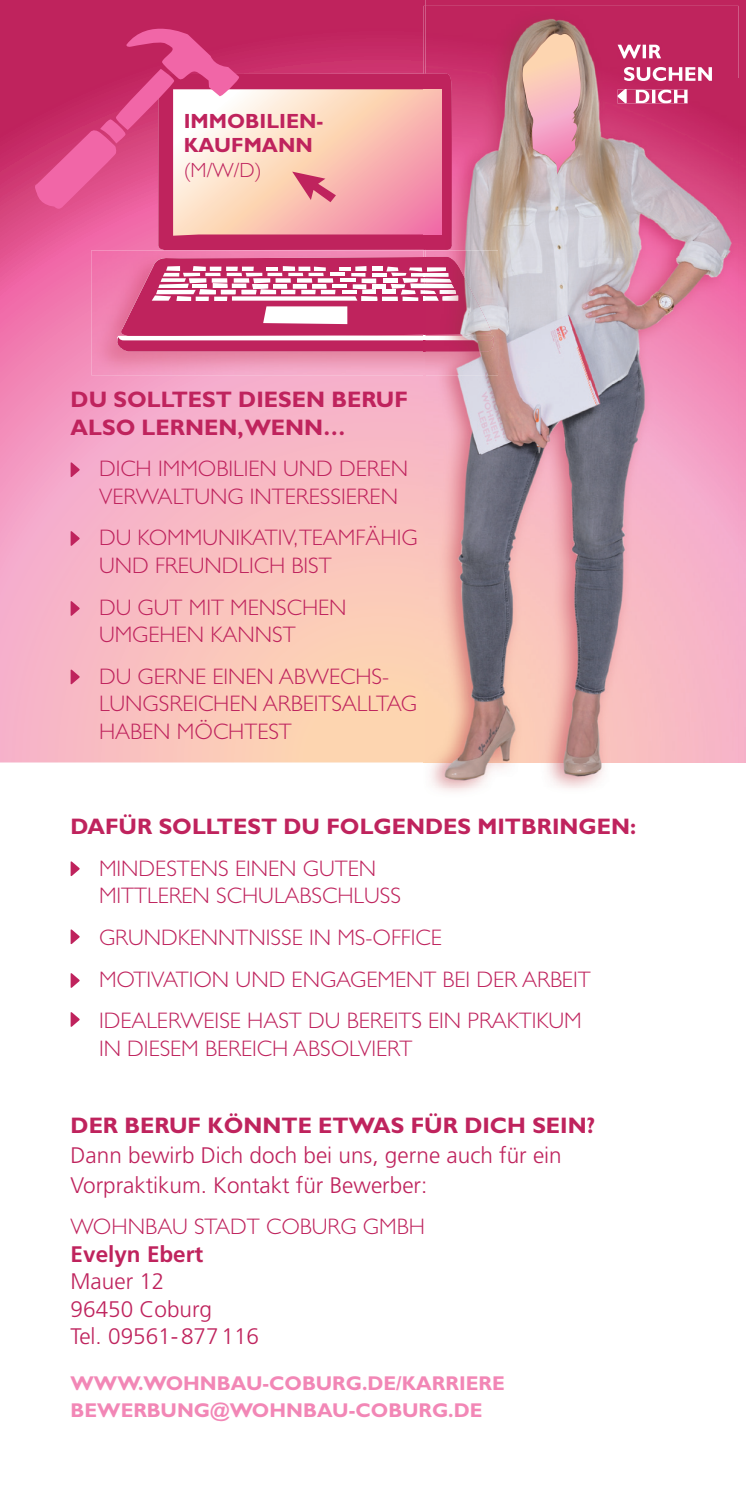
<style>
.page{position:relative;width:746px;height:1489px;background:#fff}
.page>*{position:absolute;margin:0;border:0;box-sizing:border-box;transform-origin:0 0}
.t1{font:300 22.5px/27.5px "Gill Sans";color:#bf235d}
.t2{font:300 22.5px/27.5px "Frutiger";color:#bf235d}
.t3{font:700 22.5px/27.5px "Gill Sans";color:#bf235d}
.t4{font:700 22.5px "Frutiger";color:#bf235d}
.t5{font:700 20.5px/24.8px "Gill Sans";color:#bf235d}
.t6{font:300 20.5px "Gill Sans";color:#bf235d}
.t7{font:700 20px/27.5px "Gill Sans";color:#f287b6}
</style>
<div class="page">
<svg style="left:0;top:0;width:425px;height:762px;background:#f3abb8"></svg>
<img style="left:91px;top:250px;width:332px;height:125px">
<div style="left:158px;top:236px;width:265px;height:14px;background:#bf235d"></div>
<svg style="left:71px;top:861px;width:9px;height:15px"></svg>
<svg style="left:71px;top:929px;width:9px;height:15px"></svg>
<svg style="left:71px;top:973px;width:9px;height:15px"></svg>
<svg style="left:71px;top:1012px;width:9px;height:15px"></svg>
<svg style="left:33px;top:16px;width:390px;height:220px;background:#e17694"></svg>
<img style="left:423px;top:6px;width:2px;height:68px">
<img style="left:423px;top:89px;width:2px;height:145px">
<img style="left:423px;top:351px;width:2px;height:411px">
<img style="left:737px;top:79px;width:8px;height:684px">
<img style="left:425px;top:0;width:320px;height:79px">
<img style="left:425px;top:6px;width:312px;height:782px">
<img style="left:425px;top:250px;width:72px;height:125px">
<svg style="left:113px;top:250px;width:382px;height:101px"></svg>
<img style="left:442px;top:295px;width:16px;height:6px">
<img style="left:425px;top:337px;width:70px;height:14px">
<img style="left:617px;top:45px;width:43px;height:13px">
<img style="left:617px;top:67px;width:96px;height:14px">
<img style="left:626px;top:89px;width:61px;height:14px">
<img style="left:616px;top:89px;width:10px;height:14px">
<svg style="left:522px;top:32px;width:59px;height:141px;background:#e0acac"></svg>
<svg style="left:71px;top:462px;width:9px;height:15px"></svg>
<svg style="left:71px;top:531px;width:9px;height:15px"></svg>
<svg style="left:71px;top:601px;width:9px;height:15px"></svg>
<svg style="left:71px;top:669px;width:9px;height:16px"></svg>
<p class="t5" style="left:183px;top:108px;width:141px">IMMOBILIEN-<br>KAUFMANN</p>
<p class="t6" style="left:183px;top:159px;width:79px">(M/W/D)</p>
<p class="t3" style="left:71px;top:386px;width:339px">DU SOLLTEST DIESEN BERUF<br>ALSO LERNEN,WENN…</p>
<p class="t1" style="left:99px;top:455px;width:310px">DICH IMMOBILIEN UND DEREN<br>VERWALTUNG INTERESSIEREN</p>
<p class="t1" style="left:99px;top:524px;width:320px">DU KOMMUNIKATIV,TEAMFÄHIG<br>UND FREUNDLICH BIST</p>
<p class="t1" style="left:99px;top:593px;width:249px">DU GUT MIT MENSCHEN<br>UMGEHEN KANNST</p>
<p class="t1" style="left:99px;top:663px;width:319px">DU GERNE EINEN ABWECHS-<br>LUNGSREICHEN ARBEITSALLTAG<br>HABEN MÖCHTEST</p>
<p class="t3" style="left:71px;top:813px;width:566px">DAFÜR SOLLTEST DU FOLGENDES MITBRINGEN:</p>
<p class="t1" style="left:99px;top:855px;width:303px">MINDESTENS EINEN GUTEN<br>MITTLEREN SCHULABSCHLUSS</p>
<p class="t1" style="left:99px;top:917px;width:492px;line-height:41.8px">GRUNDKENNTNISSE IN MS-OFFICE<br>MOTIVATION UND ENGAGEMENT BEI DER ARBEIT<br>IDEALERWEISE HAST DU BEREITS EIN PRAKTIKUM</p>
<p class="t1" style="left:99px;top:1035px;width:314px">IN DIESEM BEREICH ABSOLVIERT</p>
<p class="t3" style="left:71px;top:1111px;width:525px">DER BERUF KÖNNTE ETWAS FÜR DICH SEIN?</p>
<p class="t2" style="left:71px;top:1140px;width:492px;line-height:30px">Dann bewirb Dich doch bei uns, gerne auch für ein<br>Vorpraktikum. Kontakt für Bewerber:</p>
<p class="t1" style="left:71px;top:1213px;width:355px">WOHNBAU STADT COBURG GMBH</p>
<p class="t4" style="left:71px;top:1241px;width:134px">Evelyn Ebert</p>
<p class="t2" style="left:71px;top:1268px;width:190px">Mauer 12<br>96450 Coburg<br>Tel. 09561- 877 116</p>
<p class="t7" style="left:71px;top:1369px;width:435px">WWW.WOHNBAU-COBURG.DE/KARRIERE<br>BEWERBUNG@WOHNBAU-COBURG.DE</p>
</div>
